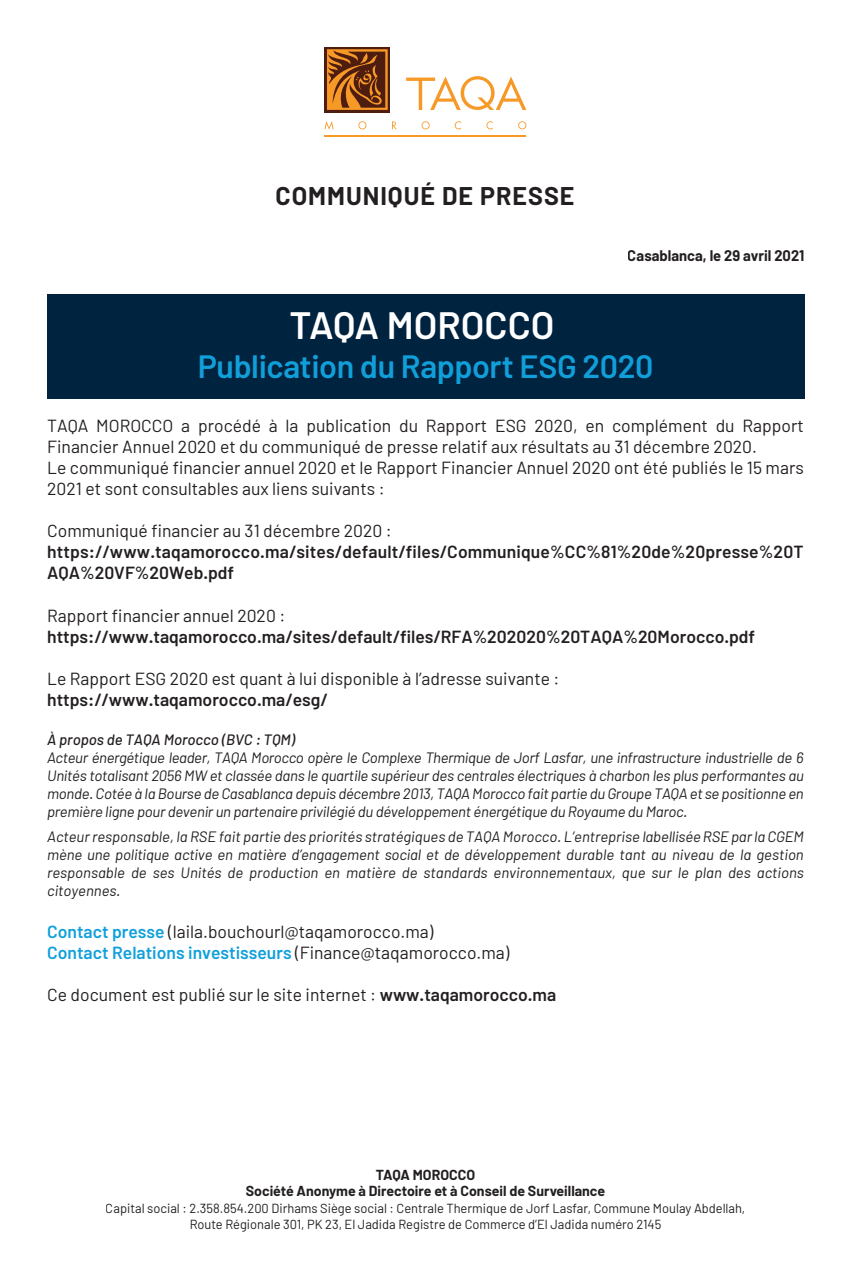
<style>
.page{position:relative;width:851px;height:1276px;background:#fff}
.page>*{position:absolute;margin:0;border:0;box-sizing:border-box;transform-origin:0 0}
.t1{font:600 38.12px "Barlow";color:#fff}
.t2{font:600 32.25px "Barlow";letter-spacing:-.01em;color:#119fda}
.t3{font:700 25px "Barlow";letter-spacing:.04em;color:#231f20}
.t4{font:17.5px/21px "Barlow";color:#231f20}
.t5{font:600 17.5px/21px "Barlow";color:#231f20}
.t6{font:italic 15px/18px "Barlow";letter-spacing:-.01em;color:#231f20;text-align:justify}
.t7{font:italic 500 15px "Barlow";color:#231f20}
.t8{font:700 15px "Barlow";color:#231f20}
.t9{font:700 14.12px/16.5px "Barlow";color:#231f20;text-align:center}
.t10{font:13.12px/16.5px "Barlow";color:#231f20;text-align:center}
.s1{font-weight:600;color:#10a0db}
.s2{font-weight:600}
</style>
<div class="page">
<div style="left:47px;top:294px;width:757px;height:105px;background:#002340"></div>
<svg style="left:324px;top:121px;width:9px;height:9px"></svg>
<svg style="left:358px;top:121px;width:8px;height:8px"></svg>
<svg style="left:392px;top:121px;width:4px;height:8px"></svg>
<svg style="left:421px;top:121px;width:8px;height:8px"></svg>
<svg style="left:454px;top:121px;width:7px;height:8px"></svg>
<svg style="left:486px;top:121px;width:6px;height:8px"></svg>
<svg style="left:518px;top:121px;width:8px;height:8px"></svg>
<hr style="left:324px;top:135px;width:202px;height:2px;background:#f79926">
<svg style="left:406px;top:76px;width:120px;height:34px"></svg>
<div style="left:324px;top:47px;width:66px;height:65px;background:linear-gradient(to bottom,#4e1d10,#4e1d10)"></div>
<svg style="left:327px;top:49px;width:60px;height:61px;background:#9a5419"></svg>
<h3 class="t3" style="left:275px;top:178px;width:300px">COMMUNIQUÉ DE PRESSE</h3>
<p class="t8" style="left:627px;top:245px;width:178px">Casablanca, le 29 avril 2021</p>
<h1 class="t1" style="left:289px;top:302px;width:266px">TAQA MOROCCO</h1>
<h2 class="t2" style="left:198px;top:346px;width:457px">Publication du Rapport ESG 2020</h2>
<p class="t4" style="left:47px;top:414px;width:758px">TAQA MOROCCO a procédé à la publication du Rapport ESG 2020, en complément du Rapport Financier Annuel 2020 et du communiqué de presse relatif aux résultats au 31 décembre 2020.<br>Le communiqué financier annuel 2020 et le Rapport Financier Annuel 2020 ont été publiés le 15 mars 2021 et sont consultables aux liens suivants :</p>
<p class="t4" style="left:47px;top:519px;width:346px">Communiqué financier au 31 décembre 2020 :</p>
<p class="t5" style="left:47px;top:541px;width:757px">https://www.taqamorocco.ma/sites/default/files/Communique%CC%81%20de%20presse%20T<br>AQA%20VF%20Web.pdf</p>
<p class="t4" style="left:47px;top:603px;width:240px">Rapport financier annuel 2020 :</p>
<p class="t5" style="left:47px;top:625px;width:709px">https://www.taqamorocco.ma/sites/default/files/RFA%202020%20TAQA%20Morocco.pdf</p>
<p class="t4" style="left:47px;top:666px;width:514px">Le Rapport ESG 2020 est quant à lui disponible à l’adresse suivante :</p>
<p class="t5" style="left:47px;top:688px;width:282px">https://www.taqamorocco.ma/esg/</p>
<p class="t7" style="left:47px;top:730px;width:249px">À propos de TAQA Morocco (BVC : TQM)</p>
<p class="t6" style="left:47px;top:748px;width:758px">Acteur énergétique leader, TAQA Morocco opère le Complexe Thermique de Jorf Lasfar, une infrastructure industrielle de 6<br>Unités totalisant 2056 MW et classée dans le quartile supérieur des centrales électriques à charbon les plus performantes au monde. Cotée à la Bourse de Casablanca depuis décembre 2013, TAQA Morocco fait partie du Groupe TAQA et se positionne en première ligne pour devenir un partenaire privilégié du développement énergétique du Royaume du Maroc.</p>
<p class="t6" style="left:47px;top:827px;width:758px">Acteur responsable, la RSE fait partie des priorités stratégiques de TAQA Morocco. L’entreprise labellisée RSE par la CGEM mène une politique active en matière d’engagement social et de développement durable tant au niveau de la gestion responsable de ses Unités de production en matière de standards environnementaux, que sur le plan des actions citoyennes.</p>
<p class="t4" style="left:47px;top:920px;width:463px"><span class="s1">Contact presse</span> (laila.bouchourl@taqamorocco.ma)<br><span class="s1">Contact Relations investisseurs</span> (Finance@taqamorocco.ma)</p>
<p class="t4" style="left:47px;top:983px;width:510px">Ce document est publié sur le site internet : <span class="s2">www.taqamorocco.ma</span></p>
<p class="t9" style="left:246px;top:1165px;width:361px">TAQA MOROCCO<br>Société Anonyme à Directoire et à Conseil de Surveillance</p>
<p class="t10" style="left:106px;top:1198px;width:641px">Capital social : 2.358.854.200 Dirhams Siège social : Centrale Thermique de Jorf Lasfar, Commune Moulay Abdellah,<br>Route Régionale 301, PK 23, El Jadida Registre de Commerce d’El Jadida numéro 2145</p>
</div>
